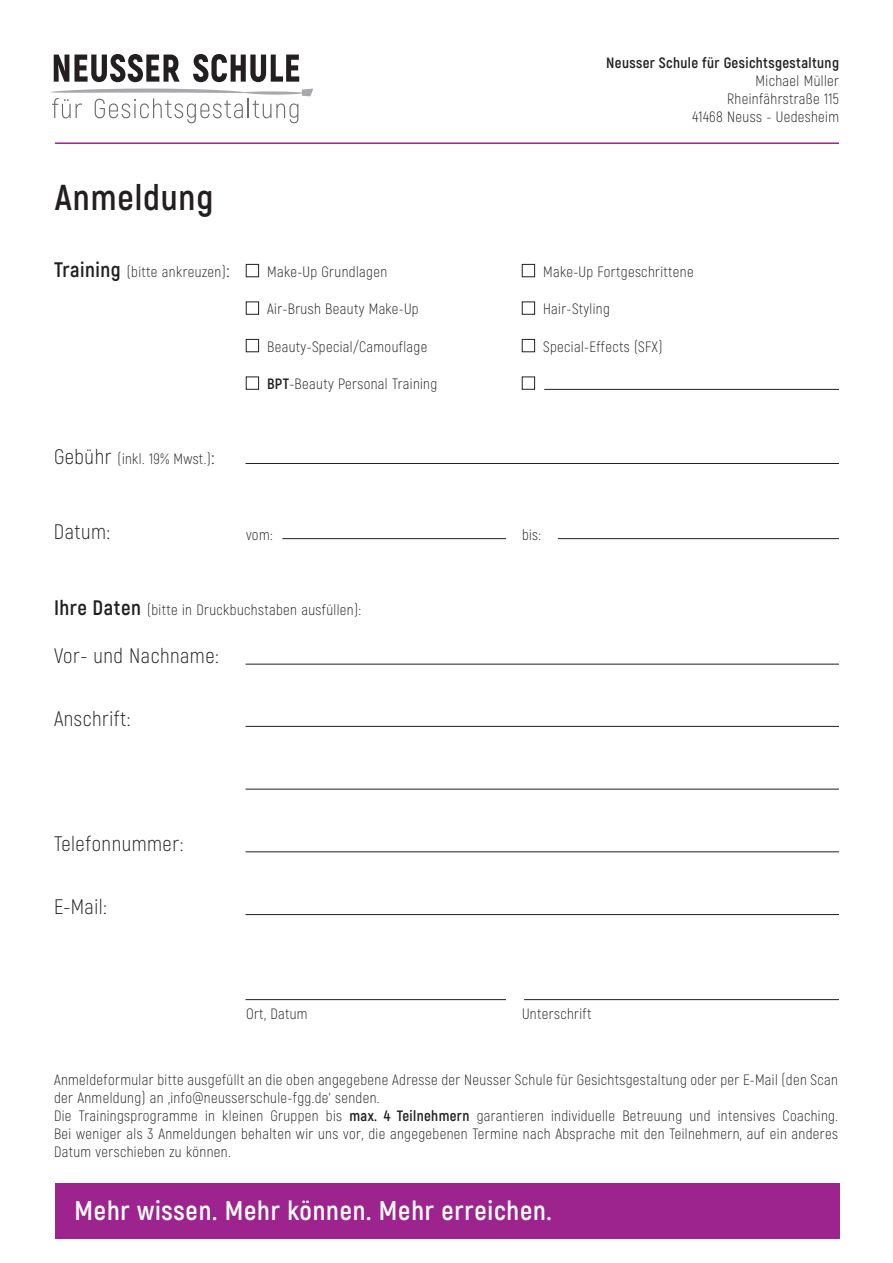
<style>
.page{position:relative;width:893px;height:1263px;background:#fff}
.page>*{position:absolute;margin:0;border:0;box-sizing:border-box;transform-origin:0 0}
.t1{font:700 36px "Akrobat";letter-spacing:.025em;color:#231f20}
.t2{font:700 27px "Akrobat";letter-spacing:.03em;color:#fff}
.t3{font:300 21px "Akrobat";letter-spacing:.025em;color:#231f20}
.t4{font:300 15px/18px "Akrobat";letter-spacing:.025em;color:#231f20}
.t5{font:700 15px "Akrobat";letter-spacing:.025em;color:#231f20}
.s1{font-weight:700;font-size:21px}
.s2{font-size:21px}
.s3{font-weight:700}
</style>
<div class="page">
<div style="left:55px;top:1183px;width:784px;height:55px;background:#9d248e"></div>
<svg style="left:54px;top:54px;width:126px;height:28px"></svg>
<svg style="left:193px;top:54px;width:106px;height:28px"></svg>
<svg style="left:51px;top:89px;width:262px;height:34px"></svg>
<hr style="left:55px;top:142px;width:784px;height:2px;background:#9d248e">
<div style="left:246px;top:264px;width:13px;height:13px;border:1px solid #231f20"></div>
<div style="left:522px;top:264px;width:13px;height:13px;border:1px solid #231f20"></div>
<div style="left:246px;top:302px;width:13px;height:12px;border:1px solid #231f20"></div>
<div style="left:522px;top:302px;width:13px;height:12px;border:1px solid #231f20"></div>
<div style="left:246px;top:339px;width:13px;height:13px;border:1px solid #231f20"></div>
<div style="left:522px;top:339px;width:13px;height:13px;border:1px solid #231f20"></div>
<div style="left:246px;top:377px;width:13px;height:12px;border:1px solid #231f20"></div>
<div style="left:522px;top:377px;width:13px;height:12px;border:1px solid #231f20"></div>
<hr style="left:544px;top:389px;width:295px;height:1px;background:#231f20">
<hr style="left:246px;top:664px;width:593px;height:1px;background:#231f20">
<hr style="left:246px;top:463px;width:593px;height:1px;background:#231f20">
<hr style="left:246px;top:726px;width:593px;height:1px;background:#231f20">
<hr style="left:246px;top:851px;width:593px;height:1px;background:#231f20">
<hr style="left:246px;top:789px;width:593px;height:1px;background:#231f20">
<hr style="left:246px;top:914px;width:593px;height:1px;background:#231f20">
<hr style="left:558px;top:538px;width:281px;height:1px;background:#231f20">
<hr style="left:524px;top:999px;width:315px;height:1px;background:#231f20">
<hr style="left:282px;top:538px;width:224px;height:1px;background:#231f20">
<hr style="left:246px;top:999px;width:260px;height:1px;background:#231f20">
<h1 class="t1" style="left:55px;top:175px;width:160px">Anmeldung</h1>
<p class="t5" style="left:606px;top:53px;width:234px">Neusser Schule für Gesichtsgestaltung</p>
<p class="t4" style="left:692px;top:72px;width:148px;text-align:right">Michael Müller<br>Rheinfährstraße 115<br>41468 Neuss - Uedesheim</p>
<p class="t4" style="left:54px;top:263px;width:177px"><span class="s1">Training</span> (bitte ankreuzen)<span class="s2">:</span></p>
<p class="t4" style="left:267px;top:263px;width:121px">Make-Up Grundlagen</p>
<p class="t4" style="left:543px;top:263px;width:152px">Make-Up Fortgeschrittene</p>
<p class="t4" style="left:267px;top:300px;width:153px">Air-Brush Beauty Make-Up</p>
<p class="t4" style="left:543px;top:300px;width:68px">Hair-Styling</p>
<p class="t4" style="left:267px;top:338px;width:162px">Beauty-Special/Camouflage</p>
<p class="t4" style="left:543px;top:338px;width:121px">Special-Effects (SFX)</p>
<p class="t4" style="left:267px;top:375px;width:172px"><span class="s3">BPT</span>-Beauty Personal Training</p>
<p class="t4" style="left:54px;top:450px;width:162px"><span class="s2">Gebühr</span> (inkl. 19% Mwst.)<span class="s2">:</span></p>
<h3 class="t3" style="left:54px;top:520px;width:58px">Datum:</h3>
<p class="t4" style="left:246px;top:525px;width:28px">vom:</p>
<p class="t4" style="left:522px;top:525px;width:21px">bis:</p>
<p class="t4" style="left:54px;top:600px;width:309px"><span class="s1">Ihre Daten</span> (bitte in Druckbuchstaben ausfüllen):</p>
<h3 class="t3" style="left:54px;top:643px;width:166px">Vor- und Nachname:</h3>
<h3 class="t3" style="left:54px;top:706px;width:78px">Anschrift:</h3>
<h3 class="t3" style="left:54px;top:831px;width:131px">Telefonnummer:</h3>
<h3 class="t3" style="left:54px;top:894px;width:54px">E-Mail:</h3>
<p class="t4" style="left:246px;top:1004px;width:63px">Ort, Datum</p>
<p class="t4" style="left:522px;top:1004px;width:71px">Unterschrift</p>
<p class="t4" style="left:54px;top:1071px;width:786px">Anmeldeformular bitte ausgefüllt an die oben angegebene Adresse der Neusser Schule für Gesichtsgestaltung oder per E-Mail (den Scan der Anmeldung) an ‚info@neusserschule-fgg.de‘ senden.<br>Die Trainingsprogramme in kleinen Gruppen bis <span class="s3">max. 4 Teilnehmern</span> garantieren individuelle Betreuung und intensives Coaching.<br>Bei weniger als 3 Anmeldungen behalten wir uns vor, die angegebenen Termine nach Absprache mit den Teilnehmern, auf ein anderes Datum verschieben zu können.</p>
<h2 class="t2" style="left:75px;top:1194px;width:479px">Mehr wissen. Mehr können. Mehr erreichen.</h2>
</div>
